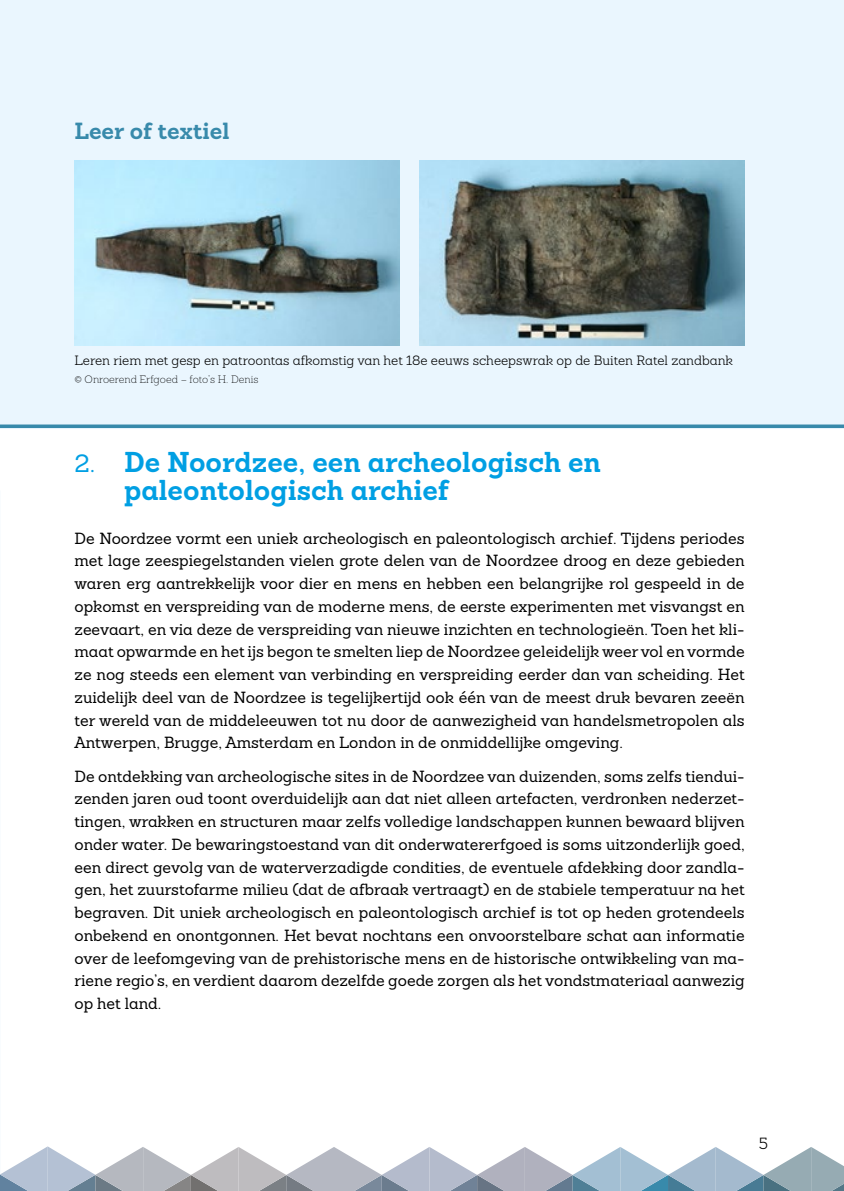
<style>
.page{position:relative;width:844px;height:1191px;background:#fff}
.page>*{position:absolute;margin:0;border:0;box-sizing:border-box;transform-origin:0 0}
.t1{font:700 28px/28px "Sanchez";color:#009fe3}
.t2{font:700 22.75px "Sanchez";color:#388aab}
.t3{font:15.75px/22.8px "Sanchez";color:#000;text-align:justify}
.t4{font:300 15.75px "Sanchez";color:#000}
.t5{font:300 13.12px "Sanchez";color:#000}
.t6{font:200 10.5px "Sanchez";color:#000}
.s1{font-weight:400;font-size:24.5px}
</style>
<div class="page">
<div style="left:0;top:0;width:843px;height:428px;background:#eaf6fe"></div>
<svg style="left:0;top:424px;width:843px;height:4px;background:#4f97b5"></svg>
<img style="left:419px;top:160px;width:325px;height:185px">
<img style="left:74px;top:160px;width:325px;height:185px">
<svg style="left:0;top:1146px;width:843px;height:45px"></svg>
<h2 class="t2" style="left:74px;top:115px;width:157px">Leer of textiel</h2>
<p class="t5" style="left:74px;top:352px;width:660px">Leren riem met gesp en patroontas afkomstig van het 18e eeuws scheepswrak op de Buiten Ratel zandbank</p>
<p class="t6" style="left:74px;top:372px;width:185px">© Onroerend Erfgoed – foto’s H. Denis</p>
<h1 class="t1" style="left:124px;top:447px;width:478px;text-indent:-50px"><span class="s1">2.</span> De Noordzee, een archeologisch en paleontologisch archief</h1>
<p class="t3" style="left:74px;top:526px;width:671px">De Noordzee vormt een uniek archeologisch en paleontologisch archief. Tijdens periodes met lage zeespiegelstanden vielen grote delen van de Noordzee droog en deze gebieden waren erg aantrekkelijk voor dier en mens en hebben een belangrijke rol gespeeld in de opkomst en verspreiding van de moderne mens, de eerste experimenten met visvangst en zeevaart, en via deze de verspreiding van nieuwe inzichten en technologieën. Toen het kli&shy;maat opwarmde en het ijs begon te smelten liep de Noordzee geleidelijk weer vol en vormde ze nog steeds een element van verbinding en verspreiding eerder dan van scheiding. Het zuidelijk deel van de Noordzee is tegelijkertijd ook één van de meest druk bevaren zeeën ter wereld van de middeleeuwen tot nu door de aanwezigheid van handelsmetropolen als Antwerpen, Brugge, Amsterdam en London in de onmiddellijke omgeving.</p>
<p class="t3" style="left:74px;top:764px;width:671px">De ontdekking van archeologische sites in de Noordzee van duizenden, soms zelfs tiendui&shy;zenden jaren oud toont overduidelijk aan dat niet alleen artefacten, verdronken nederzet&shy;tingen, wrakken en structuren maar zelfs volledige landschappen kunnen bewaard blijven onder water. De bewaringstoestand van dit onderwatererfgoed is soms uitzonderlijk goed, een direct gevolg van de waterverzadigde condities, de eventuele afdekking door zandla&shy;gen, het zuurstofarme milieu (dat de afbraak vertraagt) en de stabiele temperatuur na het begraven. Dit uniek archeologisch en paleontologisch archief is tot op heden grotendeels onbekend en onontgonnen. Het bevat nochtans een onvoorstelbare schat aan informatie over de leefomgeving van de prehistorische mens en de historische ontwikkeling van ma&shy;riene regio’s, en verdient daarom dezelfde goede zorgen als het vondstmateriaal aanwezig op het land.</p>
<p class="t4" style="left:758px;top:1133px;width:11px">5</p>
</div>
